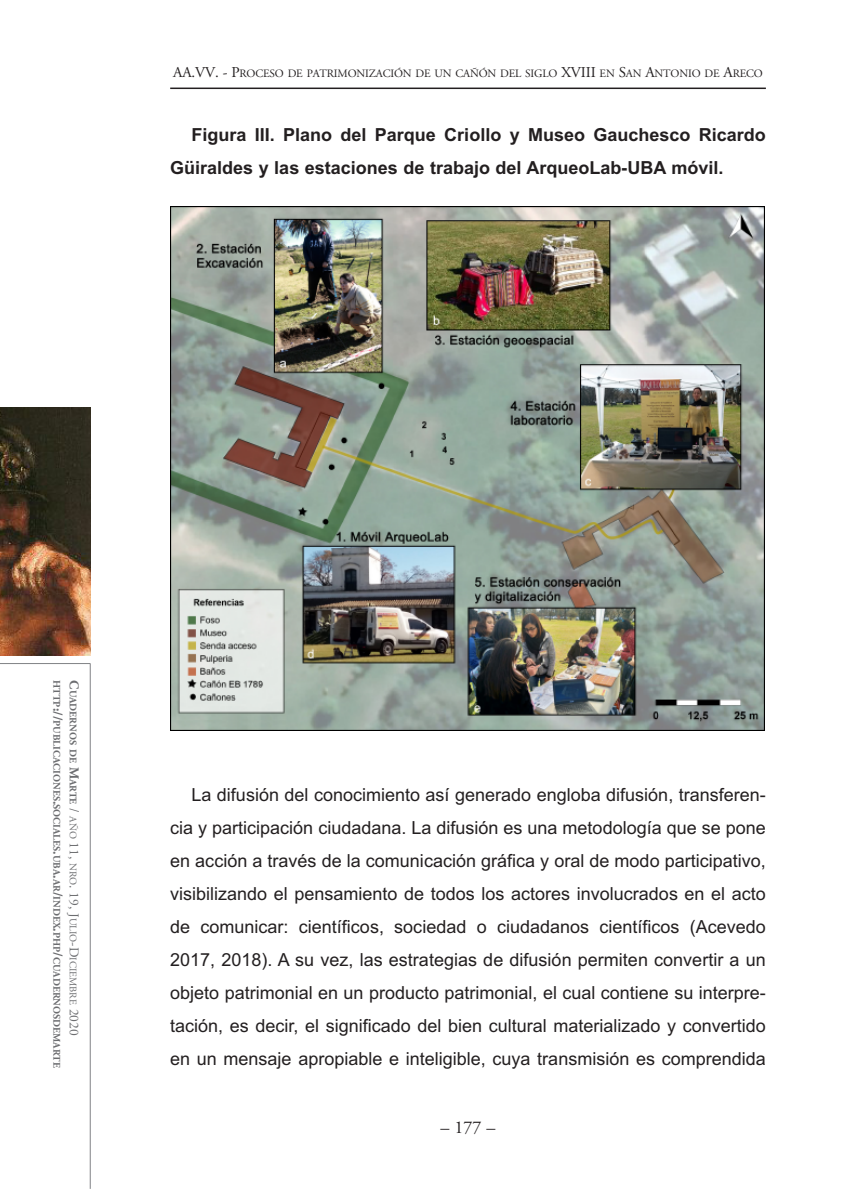
<style>
.page{position:relative;width:851px;height:1191px;background:#fff}
.page>*{position:absolute;margin:0;border:0;box-sizing:border-box;transform-origin:0 0}
.t1{font:18px/33px "Arial";color:#231f20;text-align:justify}
.t2{font:700 18px/33px "Arial";color:#231f20}
.t3{font:18px "Adobe Garamond";color:#231f20}
.t4{font:11.25px "Adobe Garamond";letter-spacing:-.015em;color:#231f20}
.t5{font:700 10.2px/16.2px "Adobe Garamond";color:#6c6d70}
.s1{font-size:15px}
.s2{font-size:13.5px}
.s3{font-weight:400;font-size:13.5px}
.s4{font-weight:400}
</style>
<div class="page">
<hr style="left:90px;top:663px;width:1px;height:525px;background:#808285">
<hr style="left:0;top:663px;width:90px;height:1px;background:#808285">
<img style="left:0;top:407px;width:90px;height:248px">
<img style="left:170px;top:207px;width:594px;height:523px">
<hr style="left:170px;top:88px;width:595px;height:1px;background:#231f20">
<p class="t4" style="left:173px;top:67px;width:591px"><span class="s1">AA.VV. - P</span>ROCESO DE PATRIMONIZACIÓN DE UN CAÑÓN DEL SIGLO <span class="s1">XVIII</span> EN <span class="s1">S</span>AN <span class="s1">A</span>NTONIO DE <span class="s1">A</span>RECO</p>
<p class="t2" style="left:170px;top:118px;width:597px;text-indent:21px">Figura III. Plano del Parque Criollo y Museo Gauchesco Ricardo<br>Güiraldes y las estaciones de trabajo del ArqueoLab-UBA móvil.</p>
<p class="t5" style="left:81px;top:680px;width:389px;rotate:90deg"><span class="s2">C</span>UADERNOS DE <span class="s2">M</span>ARTE <span class="s3">/</span> <span class="s4">AÑO</span> <span class="s3">11,</span> <span class="s4">NRO</span><span class="s3">. 19, J</span><span class="s4">ULIO</span><span class="s3">-D</span><span class="s4">ICIEMBRE</span> <span class="s3">2020<br></span>HTTP<span class="s2">://</span>PUBLICACIONES<span class="s2">.</span>SOCIALES<span class="s2">.</span>UBA<span class="s2">.</span>AR<span class="s2">/</span>INDEX<span class="s2">.</span>PHP<span class="s2">/</span>CUADERNOSDEMARTE</p>
<p class="t1" style="left:170px;top:778px;width:597px;text-indent:21px">La difusión del conocimiento así generado engloba difusión, transferen&shy;cia y participación ciudadana. La difusión es una metodología que se pone en acción a través de la comunicación gráfica y oral de modo participativo, visibilizando el pensamiento de todos los actores involucrados en el acto de comunicar: científicos, sociedad o ciudadanos científicos (Acevedo 2017, 2018). A su vez, las estrategias de difusión permiten convertir a un objeto patrimonial en un producto patrimonial, el cual contiene su interpre&shy;tación, es decir, el significado del bien cultural materializado y convertido en un mensaje apropiable e inteligible, cuya transmisión es comprendida</p>
<p class="t3" style="left:440px;top:1117px;width:56px">– 177 –</p>
</div>
